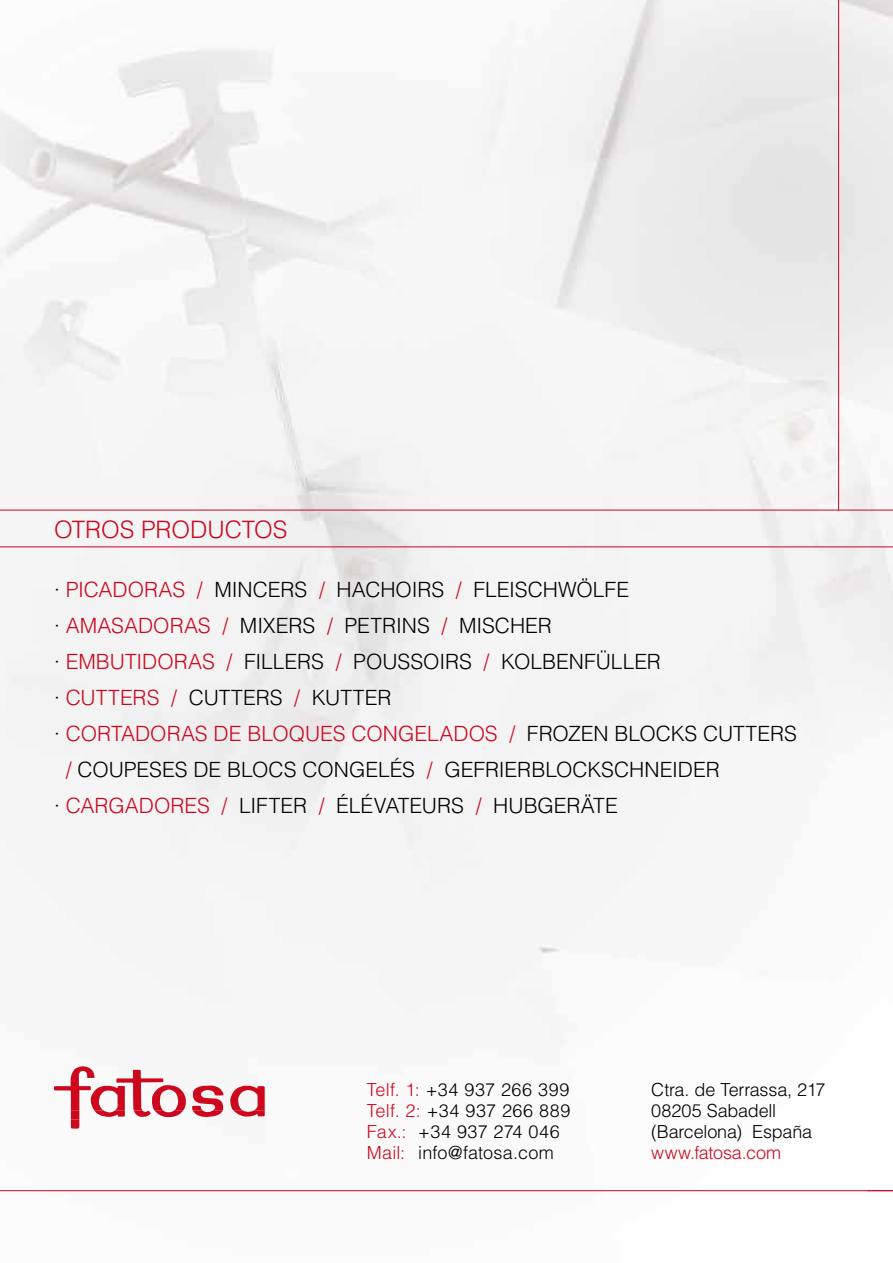
<style>
.page{position:relative;width:893px;height:1263px;background:#fff}
.page>*{position:absolute;margin:0;border:0;box-sizing:border-box;transform-origin:0 0}
.t1{font:300 24px "Helvetica LT Std";letter-spacing:-.005em;color:#cd071e}
.t2{font:300 21px "Helvetica LT Std";color:#000}
.t3{font:300 21px "Helvetica LT Std";color:#cd071e}
.t4{font:300 18px/21px "Helvetica LT Std";letter-spacing:.005em;color:#000}
.t5{font:300 18px "Helvetica LT Std";letter-spacing:-.01em;color:#cd071e}
.s1{color:#cd071e}
.s2{color:#000}
</style>
<div class="page">
<hr style="left:0;top:1190px;width:893px;height:1px;background:#cd071e">
<hr style="left:0;top:510px;width:893px;height:1px;background:#cd071e">
<hr style="left:0;top:546px;width:893px;height:1px;background:#cd071e">
<hr style="left:838px;top:0;width:1px;height:510px;background:#cd071e">
<svg style="left:54px;top:1062px;width:211px;height:66px"></svg>
<p class="t1" style="left:54px;top:515px;width:235px">OTROS PRODUCTOS</p>
<p class="t2" style="left:54px;top:577px;width:577px">· <span class="s1">PICADORAS /</span> MINCERS <span class="s1">/</span> HACHOIRS <span class="s1">/</span> FLEISCHWÖLFE</p>
<p class="t2" style="left:54px;top:613px;width:499px">· <span class="s1">AMASADORAS /</span> MIXERS <span class="s1">/</span> PETRINS <span class="s1">/</span> MISCHER</p>
<p class="t2" style="left:54px;top:649px;width:608px">· <span class="s1">EMBUTIDORAS /</span> FILLERS <span class="s1">/</span> POUSSOIRS <span class="s1">/</span> KOLBENFÜLLER</p>
<p class="t2" style="left:54px;top:685px;width:339px">· <span class="s1">CUTTERS /</span> CUTTERS <span class="s1">/</span> KUTTER</p>
<p class="t3" style="left:54px;top:721px;width:744px"><span class="s2">·</span> CORTADORAs DE BLOQUES CONGELADOS / <span class="s2">FROZEN BLOCKS CUTTERS</span></p>
<p class="t2" style="left:66px;top:757px;width:655px"><span class="s1">/</span> COUPESES DE BLOCS CONGELÉS <span class="s1">/</span> GEFRIERBLOCKSCHNEIDER</p>
<p class="t2" style="left:54px;top:793px;width:565px">· <span class="s1">CARGADORES /</span> LIFTER <span class="s1">/</span> ÉLÉVATEURS <span class="s1">/</span> HUBGERÄTE</p>
<p class="t4" style="left:367px;top:1079px;width:205px"><span class="s1">Telf. 1:</span> +34 937 266 399<br><span class="s1">Telf. 2:</span> +34 937 266 889<br><span class="s1">Fax.:</span> +34 937 274 046<br><span class="s1">Mail:</span> info@fatosa.com</p>
<p class="t4" style="left:651px;top:1079px;width:176px">Ctra. de Terrassa, 217<br>08205 Sabadell (Barcelona) España</p>
<p class="t5" style="left:651px;top:1141px;width:131px">www.fatosa.com</p>
</div>
